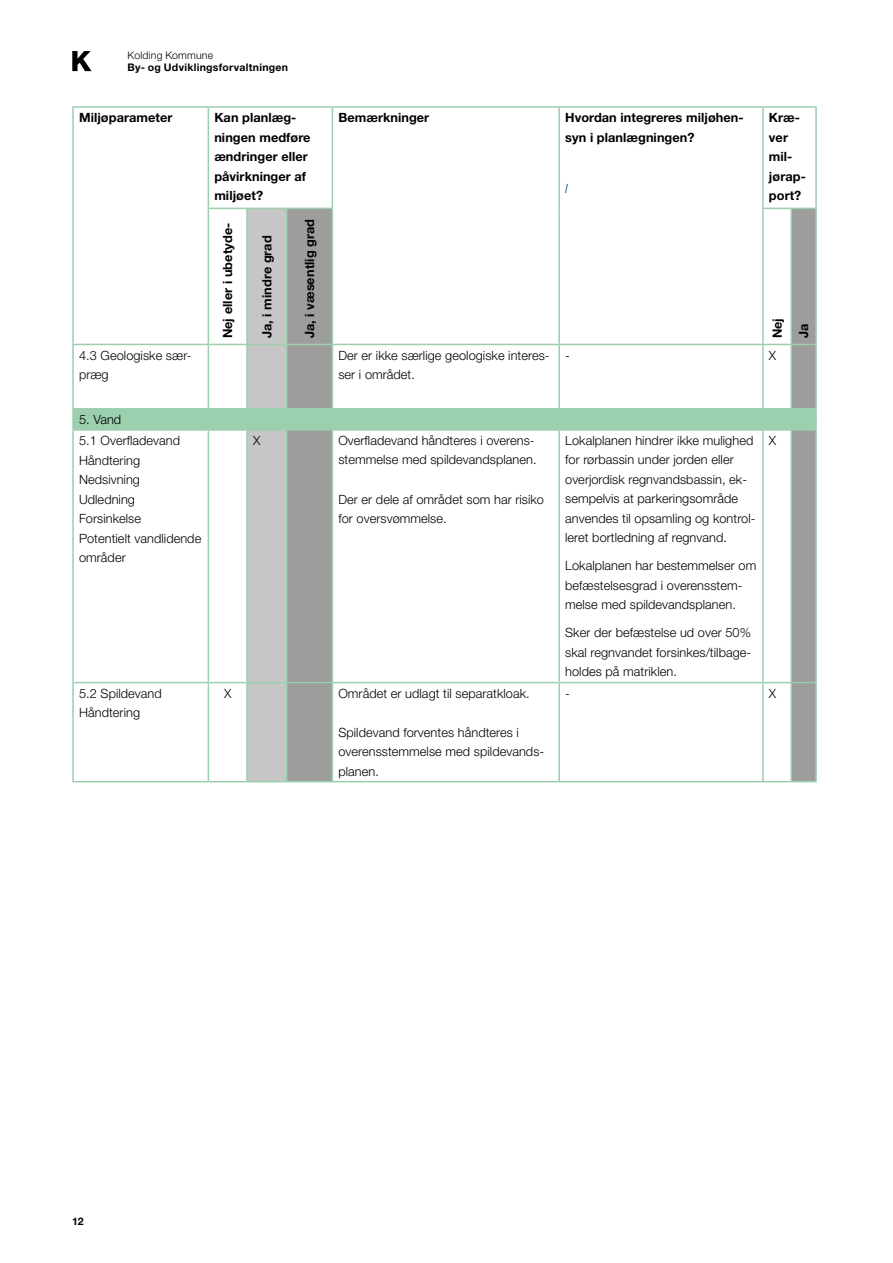
<style>
.page{position:relative;width:893px;height:1263px;background:#fff}
.page>*{position:absolute;margin:0;border:0;box-sizing:border-box;transform-origin:0 0}
.t1{font:300 12.75px/19.5px "Helvetica Neue LT Std";letter-spacing:.005em;color:#000}
.t2{font:700 12.75px/19.5px "Helvetica Neue LT Std";letter-spacing:.005em;color:#000}
.t3{font:italic 300 12.75px "Helvetica Neue LT Std";color:#005e82}
.t4{font:700 10.5px "Helvetica Neue LT Std";letter-spacing:.025em;color:#000}
.t5{font:300 10.5px "Helvetica Neue LT Std";letter-spacing:.02em;color:#000}
</style>
<div class="page">
<hr style="left:72px;top:106px;width:136px;height:2px;background:#9bcfae">
<hr style="left:72px;top:108px;width:2px;height:100px;background:#9bcfae">
<hr style="left:208px;top:106px;width:39px;height:2px;background:#9bcfae">
<hr style="left:208px;top:108px;width:1px;height:100px;background:#9bcfae">
<hr style="left:247px;top:106px;width:40px;height:2px;background:#9bcfae">
<hr style="left:287px;top:106px;width:45px;height:2px;background:#9bcfae">
<hr style="left:332px;top:106px;width:227px;height:2px;background:#9bcfae">
<hr style="left:332px;top:108px;width:1px;height:100px;background:#9bcfae">
<hr style="left:559px;top:106px;width:204px;height:2px;background:#9bcfae">
<hr style="left:558px;top:108px;width:2px;height:100px;background:#9bcfae">
<hr style="left:763px;top:106px;width:28px;height:2px;background:#9bcfae">
<hr style="left:762px;top:108px;width:2px;height:100px;background:#9bcfae">
<hr style="left:791px;top:106px;width:26px;height:2px;background:#9bcfae">
<hr style="left:815px;top:108px;width:2px;height:100px;background:#9bcfae">
<svg style="left:72px;top:208px;width:745px;height:574px"></svg>
<svg style="left:72px;top:51px;width:20px;height:20px"></svg>
<p class="t5" style="left:128px;top:48px;width:87px">Kolding Kommune</p>
<p class="t4" style="left:128px;top:61px;width:162px">By- og Udviklingsforvaltningen</p>
<p class="t2" style="left:79px;top:108px;width:95px">Miljøparameter</p>
<p class="t2" style="left:214px;top:108px;width:98px">Kan planlæg&shy;ningen medføre ændringer eller påvirkninger af miljøet?</p>
<p class="t2" style="left:338px;top:108px;width:92px">Bemærkninger</p>
<p class="t2" style="left:565px;top:108px;width:180px">Hvordan integreres miljøhen&shy;syn i planlægningen?</p>
<p class="t3" style="left:565px;top:181px;width:4px">I</p>
<p class="t2" style="left:218px;top:338px;width:117px;rotate:-90deg">Nej eller i ubetyde-</p>
<p class="t2" style="left:257px;top:338px;width:104px;rotate:-90deg">Ja, i mindre grad</p>
<p class="t2" style="left:299px;top:338px;width:121px;rotate:-90deg">Ja, i væsentlig grad</p>
<p class="t2" style="left:769px;top:108px;width:38px">Kræ&shy;ver mil&shy;jørap&shy;port?</p>
<p class="t2" style="left:764px;top:338px;width:22px;line-height:26.5px;rotate:-90deg">Nej<br>Ja</p>
<p class="t1" style="left:79px;top:345px;width:114px">4.3 Geologiske sær&shy;præg</p>
<p class="t1" style="left:338px;top:345px;width:213px">Der er ikke særlige geologiske interes&shy;ser i området.</p>
<p class="t1" style="left:565px;top:345px;width:6px">-</p>
<p class="t1" style="left:769px;top:345px;width:9px">X</p>
<p class="t1" style="left:79px;top:408px;width:103px;line-height:21.1px">5. Vand<br>5.1 Overfladevand</p>
<p class="t1" style="left:79px;top:450px;width:124px">Håndtering<br>Nedsivning<br>Udledning<br>Forsinkelse<br>Potentielt vandlidende områder</p>
<p class="t1" style="left:253px;top:430px;width:9px">X</p>
<p class="t1" style="left:338px;top:430px;width:200px">Overfladevand håndteres i overens&shy;stemmelse med spildevandsplanen.</p>
<p class="t1" style="left:338px;top:489px;width:207px">Der er dele af området som har risiko for oversvømmelse.</p>
<p class="t1" style="left:769px;top:430px;width:9px">X</p>
<p class="t1" style="left:565px;top:430px;width:192px">Lokalplanen hindrer ikke mulighed for rørbassin under jorden eller overjordisk regnvandsbassin, ek&shy;sempelvis at parkeringsområde anvendes til opsamling og kontrol&shy;leret bortledning af regnvand.</p>
<p class="t1" style="left:565px;top:556px;width:193px">Lokalplanen har bestemmelser om befæstelsesgrad i overensstem&shy;melse med spildevandsplanen.</p>
<p class="t1" style="left:565px;top:623px;width:188px;text-align:justify">Sker der befæstelse ud over 50% skal regnvandet forsinkes/tilbage&shy;holdes på matriklen.</p>
<p class="t1" style="left:79px;top:683px;width:84px">5.2 Spildevand<br>Håndtering</p>
<p class="t1" style="left:224px;top:683px;width:9px">X</p>
<p class="t1" style="left:338px;top:683px;width:193px">Området er udlagt til separatkloak.</p>
<p class="t1" style="left:338px;top:722px;width:207px">Spildevand forventes håndteres i overensstemmelse med spildevands&shy;planen.</p>
<p class="t1" style="left:565px;top:683px;width:6px">-</p>
<p class="t1" style="left:769px;top:683px;width:9px">X</p>
<p class="t4" style="left:72px;top:1214px;width:13px">12</p>
</div>
